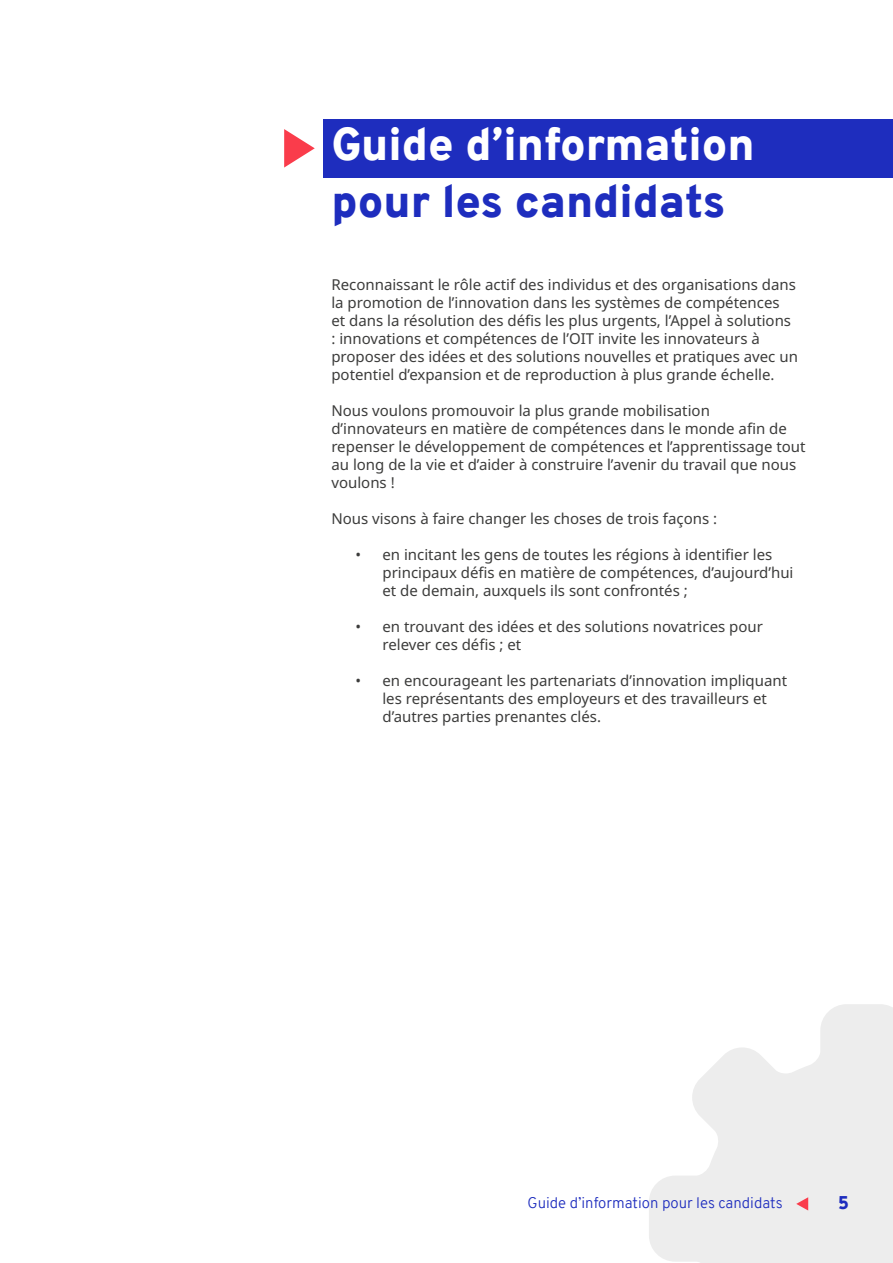
<style>
.page{position:relative;width:893px;height:1263px;background:#fff}
.page>*{position:absolute;margin:0;border:0;box-sizing:border-box;transform-origin:0 0}
.t1{font:900 45px "Overpass";color:#fff}
.t2{font:900 45px "Overpass";color:#1e2dbe}
.t3{font:900 18px "Overpass";color:#1e2dbe}
.t4{font:15px/18px "Noto Sans";color:#3c3c3b}
.t5{font:300 15px "Overpass";color:#1e2dbe}
</style>
<div class="page">
<div style="left:323px;top:119px;width:570px;height:58px;background:#1e2dbe"></div>
<svg style="left:649px;top:1004px;width:244px;height:259px;fill:#ededed"></svg>
<svg style="left:284px;top:129px;width:31px;height:39px"></svg>
<div style="left:731px;top:1092px;width:162px;height:171px;background:#ededed"></div>
<h1 class="t1" style="left:331px;top:112px;width:425px">Guide d’information</h1>
<h1 class="t2" style="left:331px;top:169px;width:395px">pour les candidats</h1>
<p class="t4" style="left:331px;top:276px;width:468px">Reconnaissant le rôle actif des individus et des organisations dans la promotion de l’innovation dans les systèmes de compétences<br>et dans la résolution des défis les plus urgents, l’Appel à solutions : innovations et compétences de l’OIT invite les innovateurs à proposer des idées et des solutions nouvelles et pratiques avec un potentiel d’expansion et de reproduction à plus grande échelle.</p>
<p class="t4" style="left:331px;top:402px;width:476px">Nous voulons promouvoir la plus grande mobilisation d’innovateurs en matière de compétences dans le monde afin de repenser le développement de compétences et l’apprentissage tout au long de la vie et d’aider à construire l’avenir du travail que nous voulons !</p>
<p class="t4" style="left:331px;top:510px;width:387px">Nous visons à faire changer les choses de trois façons :</p>
<p class="t4" style="left:382px;top:546px;width:413px;text-indent:-27px">• en incitant les gens de toutes les régions à identifier les principaux défis en matière de compétences, d’aujourd’hui et de demain, auxquels ils sont confrontés ;</p>
<p class="t4" style="left:382px;top:618px;width:382px;text-indent:-27px">• en trouvant des idées et des solutions novatrices pour relever ces défis ; et</p>
<p class="t4" style="left:382px;top:672px;width:406px;text-indent:-27px">• en encourageant les partenariats d’innovation impliquant les représentants des employeurs et des travailleurs et d’autres parties prenantes clés.</p>
<p class="t5" style="left:527px;top:1192px;width:257px">Guide d’information pour les candidats</p>
<p class="t3" style="left:838px;top:1190px;width:12px">5</p>
</div>
